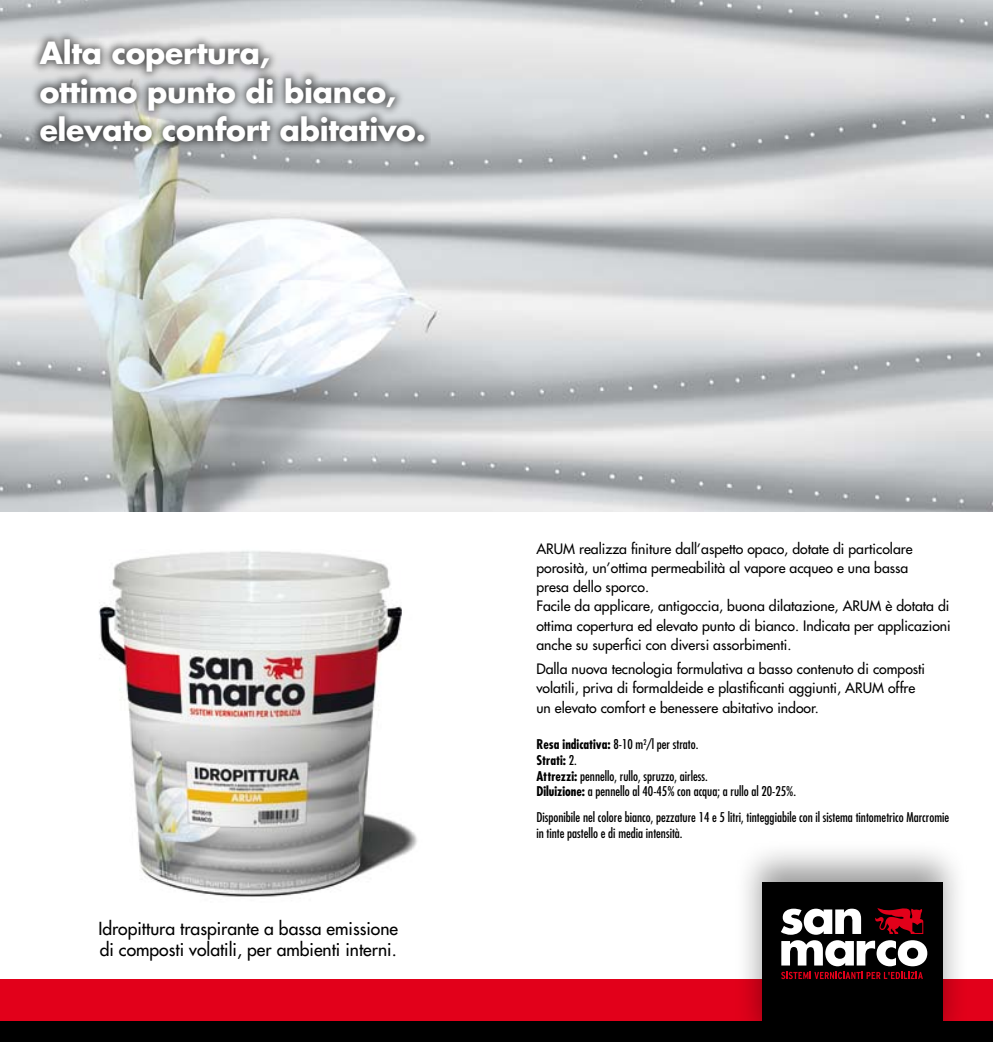
<style>
.page{position:relative;width:993px;height:1042px;background:#fff}
.page>*{position:absolute;margin:0;border:0;box-sizing:border-box;transform-origin:0 0}
.t1{font:700 29.75px/38.5px "Futura Std";letter-spacing:-.01em;color:#fff}
.t2{font:500 17.5px/21px "Futura Std";color:#000}
.t3{font:500 14px/19.2px "Futura Std";color:#000}
.t4{font:condensed 13.12px/15.8px "Futura Std";color:#000}
.s1{font-weight:700}
</style>
<div class="page">
<img style="left:98px;top:551px;width:319px;height:346px">
<div style="left:0;top:979px;width:992px;height:42px;background:#e2001a"></div>
<div style="left:0;top:1021px;width:992px;height:21px;background:#000"></div>
<div style="left:732px;top:838px;width:235px;height:204px;background:#000;opacity:.4"></div>
<div style="left:762px;top:883px;width:180px;height:159px;background:#000"></div>
<svg style="left:781px;top:908px;width:146px;height:58px"></svg>
<svg style="left:781px;top:972px;width:141px;height:7px"></svg>
<img style="left:0;top:0;width:992px;height:511px">
<div style="left:28px;top:28px;width:403px;height:122px;background:#000;opacity:.6"></div>
<h1 class="t1" style="left:40px;top:33px;width:387px">Alta copertura,<br>ottimo punto di bianco, elevato confort abitativo.</h1>
<p class="t2" style="left:98px;top:918px;width:301px">Idropittura traspirante a bassa emissione di composti volatili, per ambienti interni.</p>
<p class="t3" style="left:536px;top:539px;width:416px">ARUM realizza finiture dall’aspetto opaco, dotate di particolare porosità, un’ottima permeabilità al vapore acqueo e una bassa<br>presa dello sporco.<br>Facile da applicare, antigoccia, buona dilatazione, ARUM è dotata di ottima copertura ed elevato punto di bianco. Indicata per applicazioni anche su superfici con diversi assorbimenti.</p>
<p class="t3" style="left:536px;top:659px;width:390px">Dalla nuova tecnologia formulativa a basso contenuto di composti volatili, priva di formaldeide e plastificanti aggiunti, ARUM offre un elevato comfort e benessere abitativo indoor.</p>
<p class="t4" style="left:536px;top:736px;width:261px"><span class="s1">Resa indicativa:</span> 8-10 m<sup>2</sup>/l per strato.<br><span class="s1">Strati:</span> 2.<br><span class="s1">Attrezzi:</span> pennello, rullo, spruzzo, airless.<br><span class="s1">Diluizione:</span> a pennello al 40-45% con acqua; a rullo al 20-25%.</p>
<p class="t4" style="left:536px;top:809px;width:414px">Disponibile nel colore bianco, pezzature 14 e 5 litri, tinteggiabile con il sistema tintometrico Marcromie in tinte pastello e di media intensità.</p>
</div>
